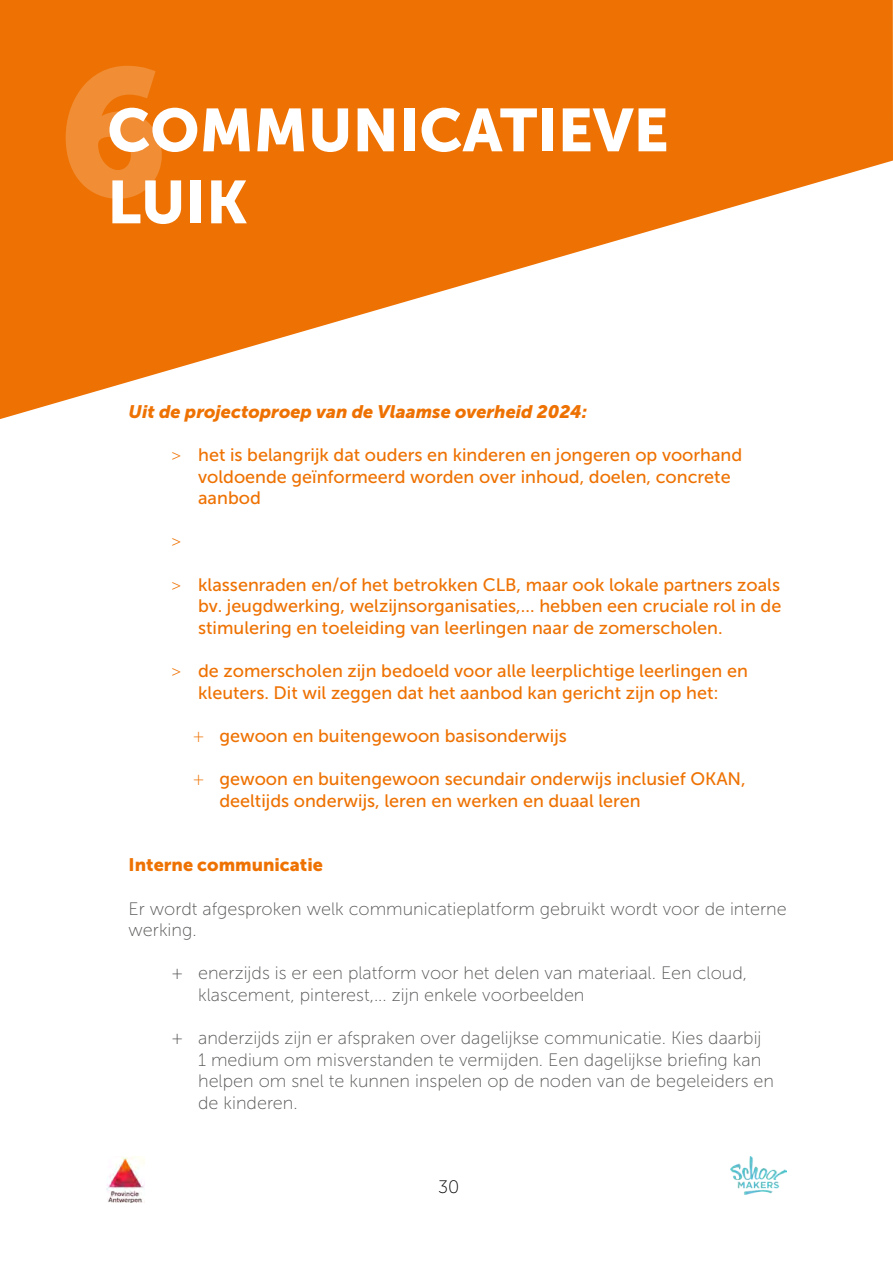
<style>
.page{position:relative;width:893px;height:1263px;background:#fff}
.page>*{position:absolute;margin:0;border:0;box-sizing:border-box;transform-origin:0 0}
.t1{font:180px "Museo Sans 900";color:#fff}
.t2{font:60px/72px "Museo Sans 900";color:#fff}
.t3{font:18px/21.6px "Museo Sans 500";color:#ee7203}
.t4{font:18px/21.6px "Museo Sans 100";color:#575756}
.t5{font:italic 18px "Museo Sans 900";color:#ee7203}
.t6{font:18px "Museo Sans 900";color:#ee7203}
.t7{font:18px "Museo Sans 100";color:#000}
.t8{font:18px "Museo Sans 100";color:#ee7203}
.s1{font-family:"Museo Sans 100"}
</style>
<div class="page">
<img style="left:106px;top:1157px;width:39px;height:45px">
<img style="left:730px;top:1157px;width:57px;height:38px">
<svg style="left:0;top:0;width:893px;height:419px;fill:#ee7203"></svg>
<div style="left:0;top:0;width:13px;height:398px;background:#ee7203"></div>
<h1 class="t1" style="left:57px;top:31px;width:113px">6</h1>
<h2 class="t2" style="left:107px;top:94px;width:563px">COMMUNICATIEVE<br>LUIK</h2>
<p class="t5" style="left:129px;top:401px;width:460px">Uit de projectoproep van de Vlaamse overheid 2024:</p>
<p class="t3" style="left:198px;top:444px;width:546px;text-indent:-27px"><span class="s1">&gt;</span> het is belangrijk dat ouders en kinderen en jongeren op voorhand voldoende geïnformeerd worden over inhoud, doelen, concrete aanbod</p>
<p class="t8" style="left:171px;top:532px;width:12px">&gt;</p>
<p class="t3" style="left:198px;top:574px;width:585px;text-align:justify;text-indent:-27px"><span class="s1">&gt;</span> klassenraden en/of het betrokken CLB, maar ook lokale partners zoals bv. jeugdwerking, welzijnsorganisaties,… hebben een cruciale rol in de stimulering en toeleiding van leerlingen naar de zomerscholen.</p>
<p class="t3" style="left:171px;top:660px;width:578px;text-align:center"><span class="s1">&gt;</span> de zomerscholen zijn bedoeld voor alle leerplichtige leerlingen en kleuters. Dit wil zeggen dat het aanbod kan gericht zijn op het:</p>
<p class="t3" style="left:192px;top:725px;width:376px"><span class="s1">+</span> gewoon en buitengewoon basisonderwijs</p>
<p class="t3" style="left:219px;top:768px;width:528px;text-indent:-27px"><span class="s1">+</span> gewoon en buitengewoon secundair onderwijs inclusief OKAN, deeltijds onderwijs, leren en werken en duaal leren</p>
<p class="t6" style="left:129px;top:855px;width:196px">Interne communicatie</p>
<p class="t4" style="left:129px;top:898px;width:660px">Er wordt afgesproken welk communicatieplatform gebruikt wordt voor de interne werking.</p>
<p class="t4" style="left:198px;top:963px;width:550px;text-indent:-27px">+ enerzijds is er een platform voor het delen van materiaal. Een cloud, klascement, pinterest,... zijn enkele voorbeelden</p>
<p class="t4" style="left:198px;top:1027px;width:577px;text-indent:-27px">+ anderzijds zijn er afspraken over dagelijkse communicatie. Kies daarbij<br>1 medium om misverstanden te vermijden. Een dagelijkse briefing kan helpen om snel te kunnen inspelen op de noden van de begeleiders en de kinderen.</p>
<p class="t7" style="left:438px;top:1177px;width:23px">30</p>
</div>
